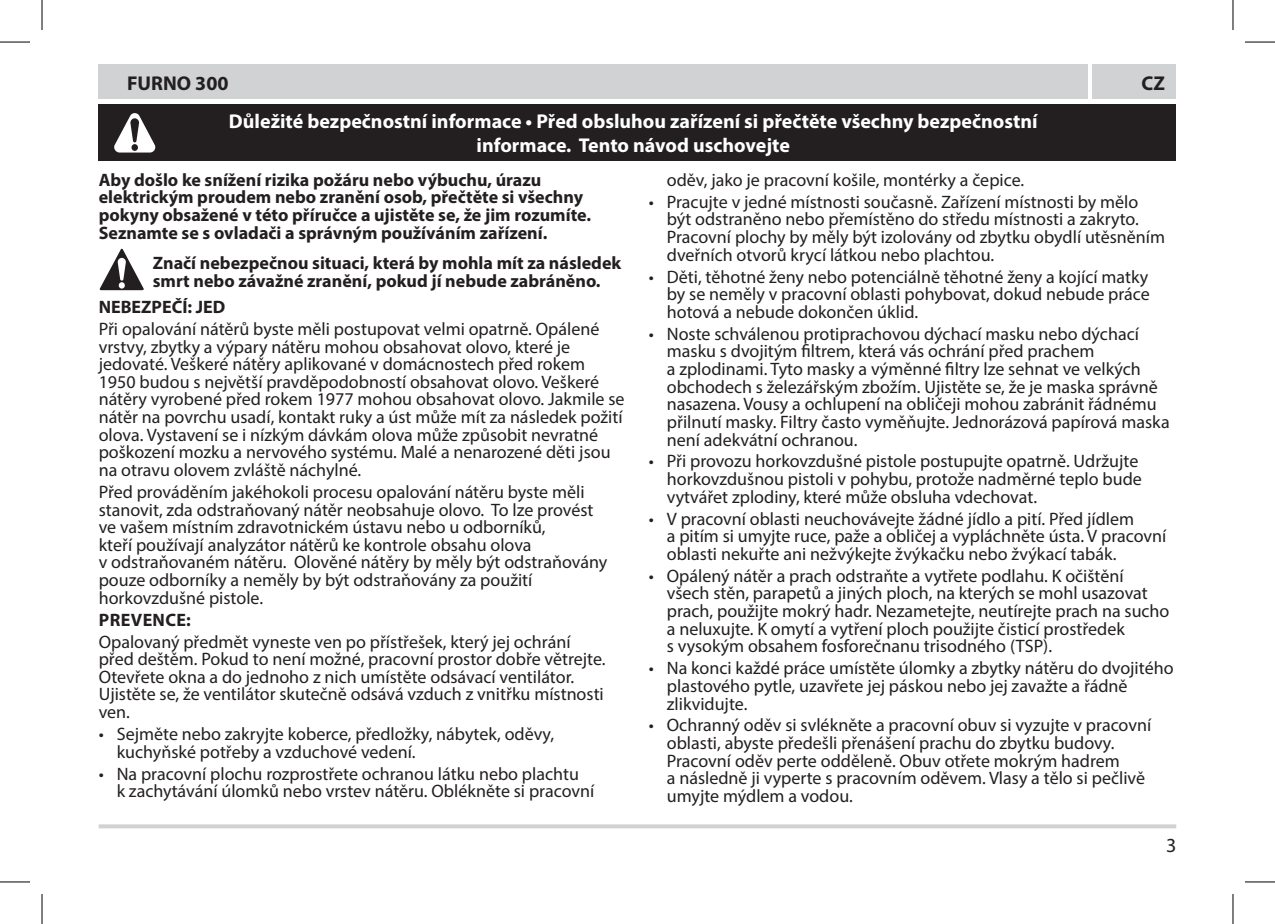
<style>
.page{position:relative;width:1275px;height:924px;background:#fff}
.page>*{position:absolute;margin:0;border:0;box-sizing:border-box;transform-origin:0 0}
.t1{font:700 20px/24px "Myriad Pro";color:#fff;text-align:center}
.t2{font:700 20px "Myriad Pro";color:#231f20}
.t3{font:20px "Myriad Pro";color:#231f20}
.t4{font:18px/17.6px "Myriad Pro";color:#231f20}
.t5{font:700 18px/17.6px "Myriad Pro";color:#231f20}
.t6{font:700 18px "Myriad Pro";letter-spacing:.02em;color:#231f20}
</style>
<div class="page">
<svg style="left:99px;top:824px;width:1077px;height:4px;fill:#d1d2d4"></svg>
<div style="left:99px;top:65px;width:989px;height:34px;background:#d1d2d4"></div>
<div style="left:1092px;top:65px;width:84px;height:34px;background:#d1d2d4"></div>
<svg style="left:100px;top:249px;width:44px;height:41px"></svg>
<div style="left:99px;top:105px;width:1077px;height:56px;background:#231f20"></div>
<svg style="left:114px;top:113px;width:41px;height:39px"></svg>
<hr style="left:0;top:42px;width:30px;height:1px;background:#000">
<hr style="left:1245px;top:42px;width:30px;height:1px;background:#000">
<hr style="left:0;top:881px;width:30px;height:1px;background:#000">
<hr style="left:1245px;top:881px;width:30px;height:1px;background:#000">
<hr style="left:42px;top:0;width:1px;height:30px;background:#000">
<hr style="left:42px;top:893px;width:1px;height:30px;background:#000">
<hr style="left:1232px;top:0;width:1px;height:30px;background:#000">
<hr style="left:1232px;top:893px;width:1px;height:30px;background:#000">
<p class="t2" style="left:127px;top:70px;width:103px">FURNO 300</p>
<p class="t1" style="left:229px;top:109px;width:810px">Důležité bezpečnostní informace • Před obsluhou zařízení si přečtěte všechny bezpečnostní informace. Tento návod uschovejte</p>
<p class="t2" style="left:1141px;top:70px;width:25px">CZ</p>
<p class="t5" style="left:99px;top:170px;width:492px">Aby došlo ke snížení rizika požáru nebo výbuchu, úrazu elektrickým proudem nebo zranění osob, přečtěte si všechny pokyny obsažené v této příručce a ujistěte se, že jim rozumíte.<br>Seznamte se s ovladači a správným používáním zařízení.</p>
<p class="t5" style="left:153px;top:253px;width:470px">Značí nebezpečnou situaci, která by mohla mít za následek smrt nebo závažné zranění, pokud jí nebude zabráněno.</p>
<p class="t5" style="left:99px;top:297px;width:128px">NEBEZPEČÍ: JED</p>
<p class="t4" style="left:99px;top:320px;width:527px">Při opalování nátěrů byste měli postupovat velmi opatrně. Opálené vrstvy, zbytky a výpary nátěru mohou obsahovat olovo, které je jedovaté. Veškeré nátěry aplikované v domácnostech před rokem 1950 budou s největší pravděpodobností obsahovat olovo. Veškeré nátěry vyrobené před rokem 1977 mohou obsahovat olovo. Jakmile se nátěr na povrchu usadí, kontakt ruky a úst může mít za následek požití olova. Vystavení se i nízkým dávkám olova může způsobit nevratné poškození mozku a nervového systému. Malé a nenarozené děti jsou na otravu olovem zvláště náchylné.</p>
<p class="t4" style="left:99px;top:482px;width:510px">Před prováděním jakéhokoli procesu opalování nátěru byste měli stanovit, zda odstraňovaný nátěr neobsahuje olovo. To lze provést ve vašem místním zdravotnickém ústavu nebo u odborníků,<br>kteří používají analyzátor nátěrů ke kontrole obsahu olova<br>v odstraňovaném nátěru. Olověné nátěry by měly být odstraňovány pouze odborníky a neměly by být odstraňovány za použití horkovzdušné pistole.</p>
<p class="t6" style="left:99px;top:607px;width:94px">PREVENCE:</p>
<p class="t4" style="left:99px;top:632px;width:508px">Opalovaný předmět vyneste ven po přístřešek, který jej ochrání před deštěm. Pokud to není možné, pracovní prostor dobře větrejte.<br>Otevřete okna a do jednoho z nich umístěte odsávací ventilátor.<br>Ujistěte se, že ventilátor skutečně odsává vzduch z vnitřku místnosti ven.</p>
<p class="t4" style="left:117px;top:724px;width:439px;text-indent:-18px">• Sejměte nebo zakryjte koberce, předložky, nábytek, oděvy, kuchyňské potřeby a vzduchové vedení.</p>
<p class="t4" style="left:117px;top:764px;width:479px;text-indent:-18px">• Na pracovní plochu rozprostřete ochranou látku nebo plachtu<br>k zachytávání úlomků nebo vrstev nátěru. Oblékněte si pracovní</p>
<p class="t4" style="left:667px;top:171px;width:359px">oděv, jako je pracovní košile, montérky a čepice.</p>
<p class="t4" style="left:667px;top:192px;width:500px;text-indent:-18px">• Pracujte v jedné místnosti současně. Zařízení místnosti by mělo být odstraněno nebo přemístěno do středu místnosti a zakryto.<br>Pracovní plochy by měly být izolovány od zbytku obydlí utěsněním dveřních otvorů krycí látkou nebo plachtou.</p>
<p class="t4" style="left:667px;top:267px;width:484px;text-align:justify;text-indent:-18px">• Děti, těhotné ženy nebo potenciálně těhotné ženy a kojící matky by se neměly v pracovní oblasti pohybovat, dokud nebude práce hotová a nebude dokončen úklid.</p>
<p class="t4" style="left:667px;top:324px;width:504px;text-indent:-18px">• Noste schválenou protiprachovou dýchací masku nebo dýchací masku s dvojitým filtrem, která vás ochrání před prachem<br>a zplodinami. Tyto masky a výměnné filtry lze sehnat ve velkých obchodech s železářským zbožím. Ujistěte se, že je maska správně nasazena. Vousy a ochlupení na obličeji mohou zabránit řádnému přilnutí masky. Filtry často vyměňujte. Jednorázová papírová maska není adekvátní ochranou.</p>
<p class="t4" style="left:667px;top:452px;width:476px;text-indent:-18px">• Při provozu horkovzdušné pistole postupujte opatrně. Udržujte horkovzdušnou pistoli v pohybu, protože nadměrné teplo bude vytvářet zplodiny, které může obsluha vdechovat.</p>
<p class="t4" style="left:667px;top:509px;width:501px;text-indent:-18px">• V pracovní oblasti neuchovávejte žádné jídlo a pití. Před jídlem<br>a pitím si umyjte ruce, paže a obličej a vypláchněte ústa. V pracovní oblasti nekuřte ani nežvýkejte žvýkačku nebo žvýkací tabák.</p>
<p class="t4" style="left:667px;top:566px;width:504px;text-indent:-18px">• Opálený nátěr a prach odstraňte a vytřete podlahu. K očištění všech stěn, parapetů a jiných ploch, na kterých se mohl usazovat prach, použijte mokrý hadr. Nezametejte, neutírejte prach na sucho a neluxujte. K omytí a vytření ploch použijte čisticí prostředek<br>s vysokým obsahem fosforečnanu trisodného (TSP).</p>
<p class="t4" style="left:667px;top:658px;width:508px;text-indent:-18px">• Na konci každé práce umístěte úlomky a zbytky nátěru do dvojitého plastového pytle, uzavřete jej páskou nebo jej zavažte a řádně zlikvidujte.</p>
<p class="t4" style="left:667px;top:716px;width:486px;text-indent:-18px">• Ochranný oděv si svlékněte a pracovní obuv si vyzujte v pracovní oblasti, abyste předešli přenášení prachu do zbytku budovy.<br>Pracovní oděv perte odděleně. Obuv otřete mokrým hadrem<br>a následně ji vyperte s pracovním oděvem. Vlasy a tělo si pečlivě umyjte mýdlem a vodou.</p>
<p class="t3" style="left:1166px;top:833px;width:12px">3</p>
</div>
